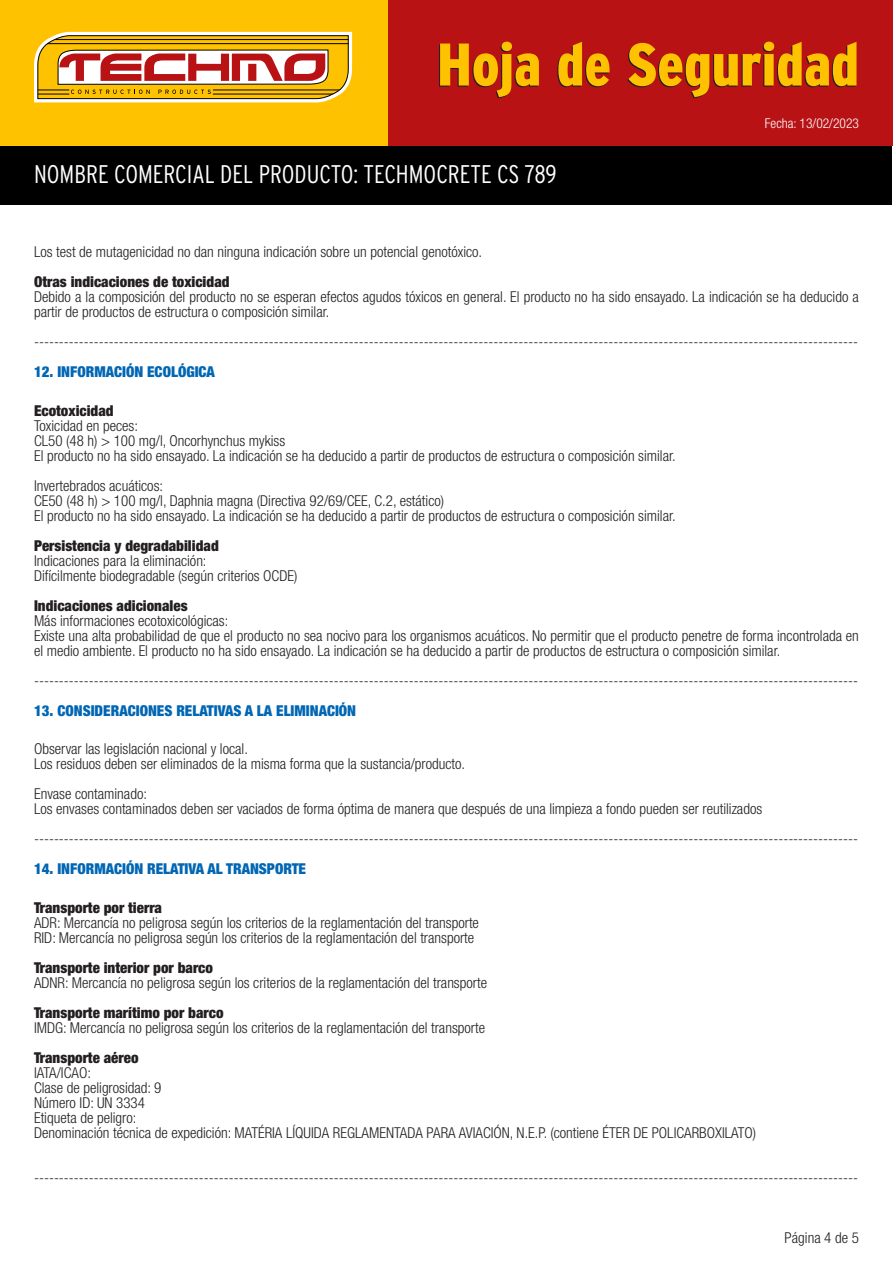
<style>
.page{position:relative;width:893px;height:1263px;background:#fff}
.page>*{position:absolute;margin:0;border:0;box-sizing:border-box;transform-origin:0 0}
.t1{font:900 condensed 60px "Interstate";color:#ffc200}
.t2{font:300 condensed 25.5px "Interstate";color:#fff}
.general{font:300 condensed 15px/15px "Helvetica Neue LT Std";color:#231f20}
.general-2{font:900 condensed 15px "Helvetica Neue LT Std";color:#231f20}
.ladillo_azul{font:900 condensed 15px "Helvetica Neue LT Std";color:#0166b3}
.t3{font:300 condensed 13.5px "Helvetica Neue LT Std";color:#fff}
</style>
<div class="page">
<div style="left:0;top:104px;width:892px;height:101px;background:#000"></div>
<div style="left:0;top:0;width:892px;height:145px;background:#ffc200"></div>
<div style="left:388px;top:0;width:504px;height:145px;background:#b81214"></div>
<svg style="left:34px;top:31px;width:319px;height:72px"></svg>
<h1 class="t1" style="left:437px;top:31px;width:423px">Hoja de Seguridad</h1>
<h2 class="t2" style="left:34px;top:160px;width:524px">NOMBRE COMERCIAL DEL PRODUCTO: TECHMOCRETE CS 789</h2>
<p class="t3" style="left:765px;top:116px;width:96px">Fecha: 13/02/2023</p>
<p class="general" style="left:34px;top:244px;width:450px">Los test de mutagenicidad no dan ninguna indicación sobre un potencial genotóxico.</p>
<p class="general-2" style="left:34px;top:273px;width:197px">Otras indicaciones de toxicidad</p>
<p class="general" style="left:34px;top:289px;width:826px">Debido a la composición del producto no se esperan efectos agudos tóxicos en general. El producto no ha sido ensayado. La indicación se ha deducido a partir de productos de estructura o composición similar.</p>
<p class="general" style="left:34px;top:334px;width:826px">---------------------------------------------------------------------------------------------------------------------------------------------------------------------</p>
<p class="ladillo_azul" style="left:34px;top:363px;width:182px">12. INFORMACIÓN ECOLÓGICA</p>
<p class="general-2" style="left:34px;top:401px;width:81px">Ecotoxicidad</p>
<p class="general" style="left:34px;top:418px;width:106px">Toxicidad en peces:</p>
<p class="general" style="left:34px;top:433px;width:253px">CL50 (48 h) &gt; 100 mg/l, Oncorhynchus mykiss</p>
<p class="general" style="left:34px;top:448px;width:643px">El producto no ha sido ensayado. La indicación se ha deducido a partir de productos de estructura o composición similar.</p>
<p class="general" style="left:34px;top:478px;width:131px">Invertebrados acuáticos:</p>
<p class="general" style="left:34px;top:493px;width:412px">CE50 (48 h) &gt; 100 mg/l, Daphnia magna (Directiva 92/69/CEE, C.2, estático)</p>
<p class="general" style="left:34px;top:508px;width:643px">El producto no ha sido ensayado. La indicación se ha deducido a partir de productos de estructura o composición similar.</p>
<p class="general-2" style="left:34px;top:536px;width:186px">Persistencia y degradabilidad</p>
<p class="general" style="left:34px;top:553px;width:174px">Indicaciones para la eliminación:</p>
<p class="general" style="left:34px;top:568px;width:265px">Difícilmente biodegradable (según criterios OCDE)</p>
<p class="general-2" style="left:34px;top:596px;width:155px">Indicaciones adicionales</p>
<p class="general" style="left:34px;top:613px;width:196px">Más informaciones ecotoxicológicas:</p>
<p class="general" style="left:34px;top:628px;width:826px">Existe una alta probabilidad de que el producto no sea nocivo para los organismos acuáticos. No permitir que el producto penetre de forma incontrolada en el medio ambiente. El producto no ha sido ensayado. La indicación se ha deducido a partir de productos de estructura o composición similar.</p>
<p class="general" style="left:34px;top:673px;width:826px">---------------------------------------------------------------------------------------------------------------------------------------------------------------------</p>
<p class="ladillo_azul" style="left:34px;top:701px;width:324px">13. CONSIDERACIONES RELATIVAS A LA ELIMINACIÓN</p>
<p class="general" style="left:34px;top:741px;width:215px">Observar las legislación nacional y local.</p>
<p class="general" style="left:34px;top:756px;width:433px">Los residuos deben ser eliminados de la misma forma que la sustancia/producto.</p>
<p class="general" style="left:34px;top:786px;width:114px">Envase contaminado:</p>
<p class="general" style="left:34px;top:801px;width:730px">Los envases contaminados deben ser vaciados de forma óptima de manera que después de una limpieza a fondo pueden ser reutilizados</p>
<p class="general" style="left:34px;top:831px;width:826px">---------------------------------------------------------------------------------------------------------------------------------------------------------------------</p>
<p class="ladillo_azul" style="left:34px;top:860px;width:274px">14. INFORMACIÓN RELATIVA AL TRANSPORTE</p>
<p class="general-2" style="left:34px;top:898px;width:130px">Transporte por tierra</p>
<p class="general" style="left:34px;top:915px;width:446px">ADR: Mercancía no peligrosa según los criterios de la reglamentación del transporte</p>
<p class="general" style="left:34px;top:930px;width:442px">RID: Mercancía no peligrosa según los criterios de la reglamentación del transporte</p>
<p class="general-2" style="left:34px;top:958px;width:180px">Transporte interior por barco</p>
<p class="general" style="left:34px;top:975px;width:455px">ADNR: Mercancía no peligrosa según los criterios de la reglamentación del transporte</p>
<p class="general-2" style="left:34px;top:1003px;width:191px">Transporte marítimo por barco</p>
<p class="general" style="left:34px;top:1020px;width:453px">IMDG: Mercancía no peligrosa según los criterios de la reglamentación del transporte</p>
<p class="general-2" style="left:34px;top:1048px;width:106px">Transporte aéreo</p>
<p class="general" style="left:34px;top:1065px;width:58px">IATA/ICAO:</p>
<p class="general" style="left:34px;top:1080px;width:129px">Clase de peligrosidad: 9</p>
<p class="general" style="left:34px;top:1095px;width:112px">Número ID: UN 3334</p>
<p class="general" style="left:34px;top:1110px;width:104px">Etiqueta de peligro:</p>
<p class="general" style="left:34px;top:1125px;width:724px">Denominación técnica de expedición: MATÉRIA LÍQUIDA REGLAMENTADA PARA AVIACIÓN, N.E.P. (contiene ÉTER DE POLICARBOXILATO)</p>
<p class="general" style="left:34px;top:1170px;width:826px">---------------------------------------------------------------------------------------------------------------------------------------------------------------------</p>
<p class="general" style="left:785px;top:1230px;width:76px">Página 4 de 5</p>
</div>
